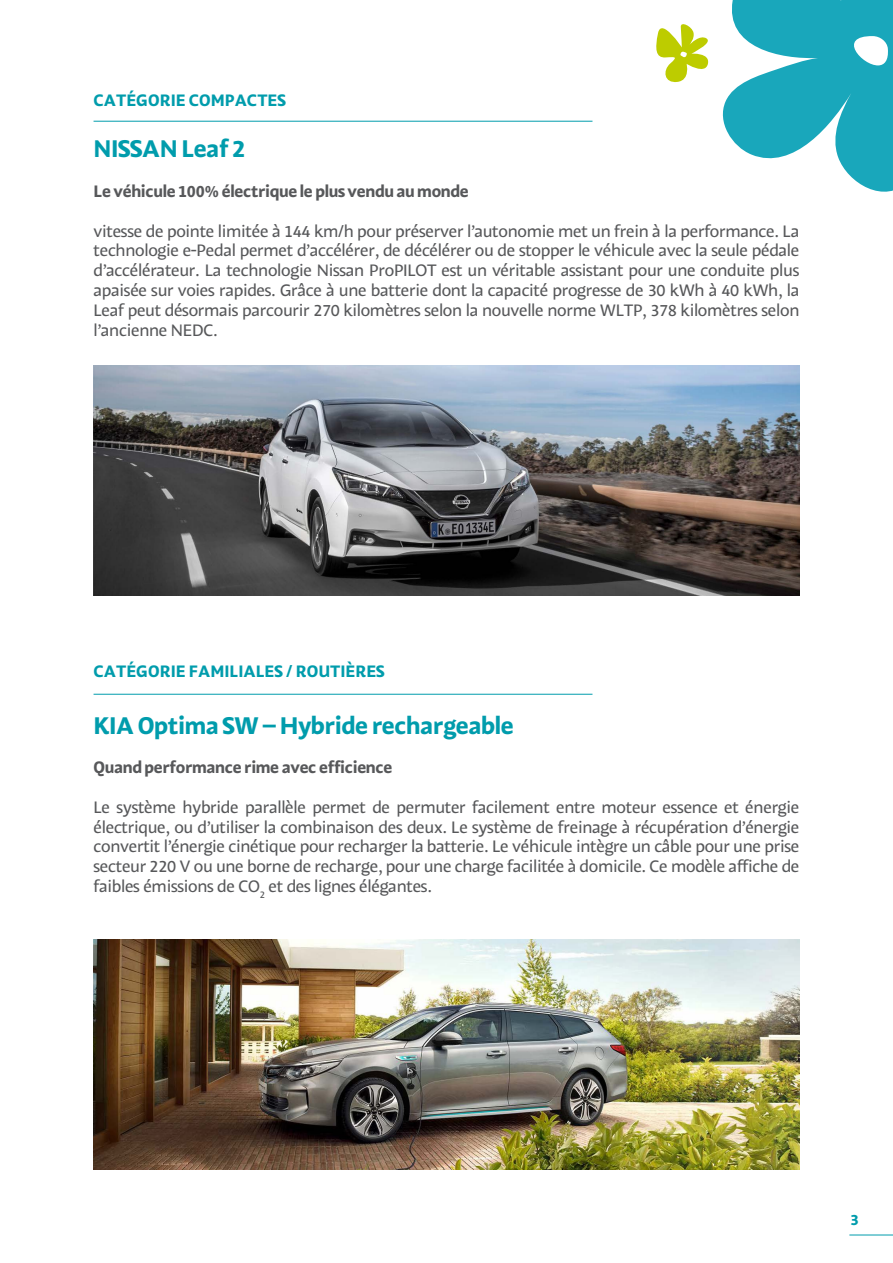
<style>
.page{position:relative;width:893px;height:1263px;background:#fff}
.page>*{position:absolute;margin:0;border:0;box-sizing:border-box;transform-origin:0 0}
.Normal_e{font:24px "MAAF Bold";letter-spacing:-.02em;color:#009cac}
.Normal_e-2{font:16.5px/19.8px "MAAF";letter-spacing:-.02em;color:#57585a;text-align:justify}
.Normal_e-3{font:16.5px "MAAF Bold";letter-spacing:-.02em;color:#57585a}
.Normal_e-4{font:16.5px "MAAF Bold";color:#009cac}
.Normal_e-5{font:15px "MAAF Bold";color:#009cac}
</style>
<div class="page">
<hr style="left:849px;top:1235px;width:44px;height:1px;background:#009cac">
<svg style="left:656px;top:0;width:237px;height:192px"></svg>
<hr style="left:94px;top:121px;width:498px;height:1px;background:#009cac">
<img style="left:94px;top:366px;width:705px;height:229px">
<hr style="left:94px;top:694px;width:498px;height:1px;background:#009cac">
<img style="left:94px;top:940px;width:705px;height:229px">
<p class="Normal_e-4" style="left:94px;top:90px;width:194px">CATÉGORIE COMPACTES</p>
<p class="Normal_e" style="left:94px;top:134px;width:153px">NISSAN Leaf 2</p>
<p class="Normal_e-3" style="left:94px;top:181px;width:377px">Le véhicule 100% électrique le plus vendu au monde</p>
<p class="Normal_e-2" style="left:94px;top:221px;width:707px">vitesse de pointe limitée à 144 km/h pour préserver l’autonomie met un frein à la performance. La technologie e-Pedal permet d’accélérer, de décélérer ou de stopper le véhicule avec la seule pédale d’accélérateur. La technologie Nissan ProPILOT est un véritable assistant pour une conduite plus apaisée sur voies rapides. Grâce à une batterie dont la capacité progresse de 30 kWh à 40 kWh, la Leaf peut désormais parcourir 270 kilomètres selon la nouvelle norme WLTP, 378 kilomètres selon l’ancienne NEDC.</p>
<p class="Normal_e-4" style="left:94px;top:661px;width:293px">CATÉGORIE FAMILIALES / ROUTIÈRES</p>
<p class="Normal_e" style="left:94px;top:710px;width:422px">KIA Optima SW – Hybride rechargeable</p>
<p class="Normal_e-3" style="left:94px;top:757px;width:300px">Quand performance rime avec efficience</p>
<p class="Normal_e-2" style="left:94px;top:797px;width:707px">Le système hybride parallèle permet de permuter facilement entre moteur essence et énergie électrique, ou d’utiliser la combinaison des deux. Le système de freinage à récupération d’énergie convertit l’énergie cinétique pour recharger la batterie. Le véhicule intègre un câble pour une prise secteur 220 V ou une borne de recharge, pour une charge facilitée à domicile. Ce modèle affiche de faibles émissions de CO<sub>2</sub> et des lignes élégantes.</p>
<p class="Normal_e-5" style="left:850px;top:1210px;width:10px">3</p>
</div>
